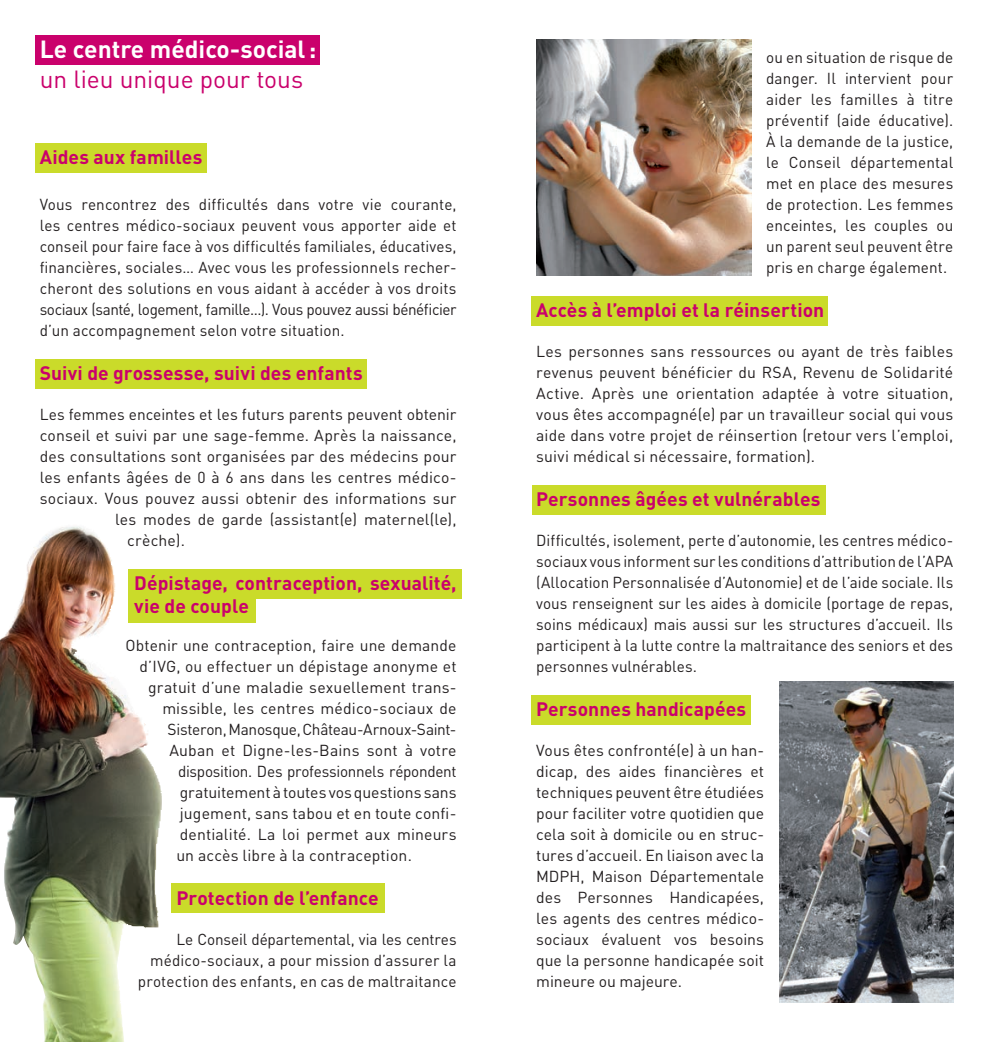
<style>
.page{position:relative;width:993px;height:1042px;background:#fff}
.page>*{position:absolute;margin:0;border:0;box-sizing:border-box;transform-origin:0 0}
.t1{font:700 24.5px "DINOT";color:#fff}
.t2{font:24.5px "DINOT";color:#ca016c}
.t3{font:700 19.25px/23.1px "DINOT";letter-spacing:.005em;color:#ca016c}
.t4{font:15.75px/21px "DINOT";letter-spacing:.01em;color:#231f20;text-align:justify}
.t5{font:15.75px "DINOT";letter-spacing:-.02em;color:#231f20}
</style>
<div class="page">
<div style="left:531px;top:296px;width:296px;height:30px;background:#cadb2a"></div>
<div style="left:531px;top:485px;width:294px;height:30px;background:#cadb2a"></div>
<div style="left:531px;top:695px;width:220px;height:30px;background:#cadb2a"></div>
<div style="left:171px;top:883px;width:214px;height:30px;background:#cadb2a"></div>
<div style="left:128px;top:593px;width:127px;height:30px;background:#cadb2a"></div>
<div style="left:128px;top:569px;width:333px;height:29px;background:#cadb2a"></div>
<div style="left:35px;top:359px;width:332px;height:30px;background:#cadb2a"></div>
<div style="left:35px;top:143px;width:172px;height:29px;background:#cadb2a"></div>
<div style="left:35px;top:35px;width:284px;height:29px;background:#ca016c"></div>
<img style="left:0;top:527px;width:124px;height:515px">
<img style="left:536px;top:40px;width:215px;height:235px">
<img style="left:779px;top:681px;width:173px;height:321px">
<h1 class="t1" style="left:40px;top:33px;width:278px">Le centre médico-social:</h1>
<h1 class="t2" style="left:40px;top:62px;width:265px">un lieu unique pour tous</h1>
<p class="t3" style="left:40px;top:144px;width:164px">Aides aux familles</p>
<p class="t4" style="left:40px;top:193px;width:418px">Vous rencontrez des difficultés dans votre vie courante, les centres médico-sociaux peuvent vous apporter aide et conseil pour faire face à vos difficultés familiales, éducatives, financières, sociales… Avec vous les professionnels recher&shy;cheront des solutions en vous aidant à accéder à vos droits sociaux (santé, logement, famille...). Vous pouvez aussi bénéficier d’un accompagnement selon votre situation.</p>
<p class="t3" style="left:40px;top:361px;width:324px">Suivi de grossesse, suivi des enfants</p>
<p class="t4" style="left:40px;top:403px;width:418px">Les femmes enceintes et les futurs parents peuvent obtenir</p>
<p class="t4" style="left:40px;top:424px;width:418px">conseil et suivi par une sage-femme. Après la naissance,</p>
<p class="t4" style="left:40px;top:445px;width:418px">des consultations sont organisées par des médecins pour</p>
<p class="t4" style="left:40px;top:466px;width:418px">les enfants âgées de 0 à 6 ans dans les centres médico-</p>
<p class="t4" style="left:40px;top:487px;width:418px">sociaux. Vous pouvez aussi obtenir des informations sur</p>
<p class="t4" style="left:115px;top:508px;width:343px">les modes de garde (assistant(e) maternel(le),</p>
<p class="t4" style="left:127px;top:529px;width:59px">crèche).</p>
<p class="t3" style="left:134px;top:571px;width:324px">Dépistage, contraception, sexualité, vie de couple</p>
<p class="t4" style="left:125px;top:634px;width:332px">Obtenir une contraception, faire une demande</p>
<p class="t4" style="left:139px;top:655px;width:318px">d’IVG, ou effectuer un dépistage anonyme et</p>
<p class="t4" style="left:148px;top:676px;width:310px">gratuit d’une maladie sexuellement trans-</p>
<p class="t4" style="left:162px;top:697px;width:295px">missible, les centres médico-sociaux de</p>
<p class="t5" style="left:167px;top:719px;width:290px">Sisteron, Manosque, Château-Arnoux-Saint-</p>
<p class="t4" style="left:169px;top:739px;width:289px">Auban et Digne-les-Bains sont à votre</p>
<p class="t5" style="left:178px;top:761px;width:280px">disposition. Des professionnels répondent</p>
<p class="t4" style="left:180px;top:781px;width:278px">gratuitement à toutes vos questions sans</p>
<p class="t4" style="left:180px;top:802px;width:278px">jugement, sans tabou et en toute confi-</p>
<p class="t4" style="left:180px;top:823px;width:278px">dentialité. La loi permet aux mineurs</p>
<p class="t4" style="left:176px;top:844px;width:237px">un accès libre à la contraception.</p>
<p class="t3" style="left:176px;top:886px;width:204px">Protection de l’enfance</p>
<p class="t4" style="left:138px;top:928px;width:320px;text-align:right">Le Conseil départemental, via les centres médico-sociaux, a pour mission d’assurer la protection des enfants, en cas de maltraitance</p>
<p class="t4" style="left:765px;top:46px;width:189px">ou en situation de risque de danger. Il intervient pour aider les familles à titre préventif (aide éducative).<br>À la demande de la justice, le Conseil départemental met en place des mesures de protection. Les femmes enceintes, les couples ou un parent seul peuvent être pris en charge également.</p>
<p class="t3" style="left:536px;top:298px;width:289px">Accès à l’emploi et la réinsertion</p>
<p class="t4" style="left:536px;top:340px;width:418px">Les personnes sans ressources ou ayant de très faibles revenus peuvent bénéficier du RSA, Revenu de Solidarité Active. Après une orientation adaptée à votre situation, vous êtes accompagné(e) par un travailleur social qui vous aide dans votre projet de réinsertion (retour vers l’emploi, suivi médical si nécessaire, formation).</p>
<p class="t3" style="left:536px;top:487px;width:286px">Personnes âgées et vulnérables</p>
<p class="t4" style="left:536px;top:529px;width:418px">Difficultés, isolement, perte d’autonomie, les centres médico&shy;sociaux vous informent sur les conditions d’attribution de l’APA (Allocation Personnalisée d’Autonomie) et de l’aide sociale. Ils vous renseignent sur les aides à domicile (portage de repas, soins médicaux) mais aussi sur les structures d’accueil. Ils participent à la lutte contre la maltraitance des seniors et des personnes vulnérables.</p>
<p class="t3" style="left:536px;top:697px;width:211px">Personnes handicapées</p>
<p class="t4" style="left:536px;top:739px;width:229px">Vous êtes confronté(e) à un han&shy;dicap, des aides financières et techniques peuvent être étudiées pour faciliter votre quotidien que cela soit à domicile ou en struc&shy;tures d’accueil. En liaison avec la MDPH, Maison Départementale des Personnes Handicapées, les agents des centres médico&shy;sociaux évaluent vos besoins que la personne handicapée soit mineure ou majeure.</p>
</div>
